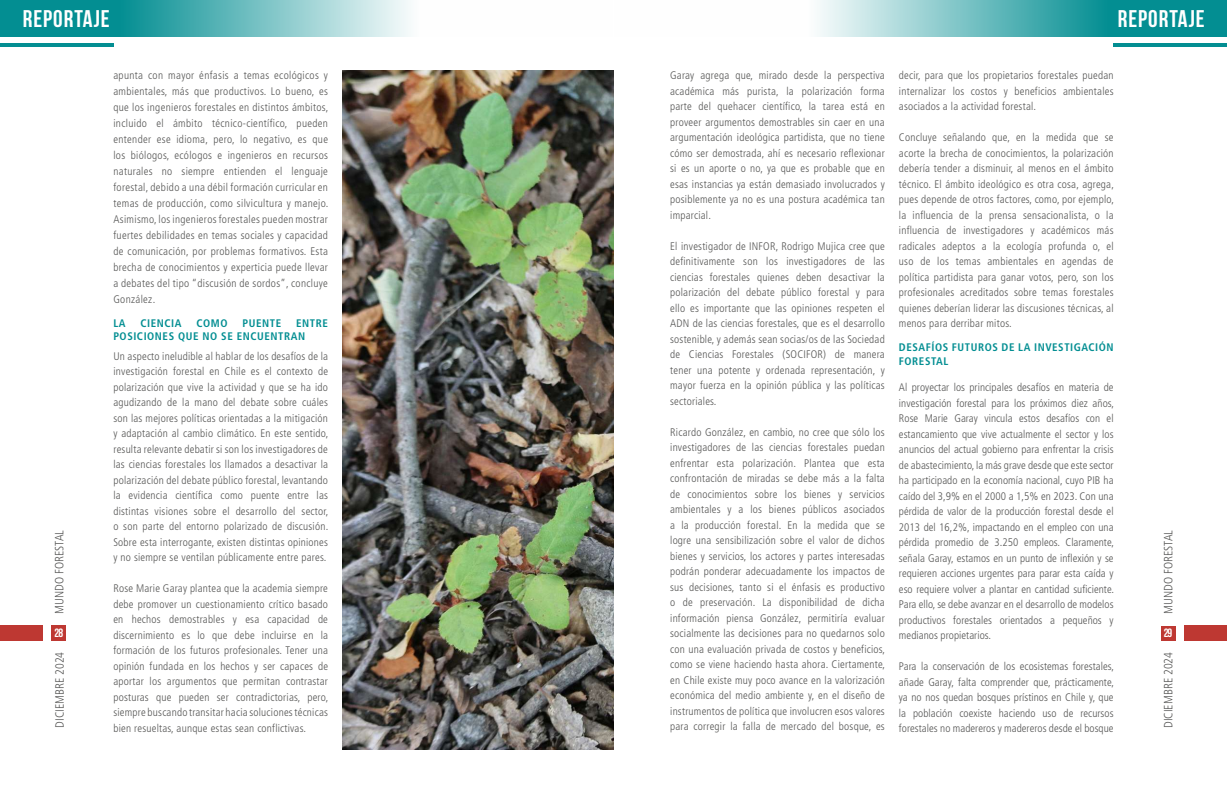
<style>
.page{position:relative;width:1227px;height:792px;background:#fff}
.page>*{position:absolute;margin:0;border:0;box-sizing:border-box;transform-origin:0 0}
.t1{font:700 24px "Bebas Neue";letter-spacing:.04em;color:#fff}
.t2{font:300 condensed 12px "Frutiger LT Std";color:#575756}
.t3{font:700 12px "Bebas Neue";color:#fff}
.t4{font:300 condensed 11px/15.5px "Frutiger LT Std";letter-spacing:.02em;color:#575756;text-align:justify}
.t5{font:700 condensed 11px/13px "Frutiger LT Std";letter-spacing:.05em;color:#038e92}
</style>
<div class="page">
<div style="left:0;top:626px;width:43px;height:15px;background:#be3832"></div>
<div style="left:52px;top:626px;width:14px;height:15px;background:#be3832"></div>
<div style="left:1184px;top:625px;width:43px;height:15px;background:#be3832"></div>
<div style="left:1161px;top:626px;width:14px;height:14px;background:#be3832"></div>
<img style="left:342px;top:71px;width:271px;height:678px">
<hr style="left:1113px;top:43px;width:114px;height:4px;background:#038e92">
<svg style="left:819px;top:0;width:408px;height:37px;background:#59b4b7"></svg>
<hr style="left:0;top:43px;width:114px;height:4px;background:#038e92">
<svg style="left:0;top:0;width:409px;height:37px;background:#58b4b6"></svg>
<h1 class="t1" style="left:23px;top:6px;width:88px">REPORTAJE</h1>
<h1 class="t1" style="left:1118px;top:6px;width:88px">REPORTAJE</h1>
<p class="t2" style="left:52px;top:614px;width:85px;rotate:-90deg">MUNDO FORESTAL</p>
<p class="t2" style="left:53px;top:728px;width:77px;rotate:-90deg">DICIEMBRE 2024</p>
<p class="t3" style="left:54px;top:626px;width:10px">28</p>
<p class="t4" style="left:113px;top:67px;width:217px;line-height:16px">apunta con mayor énfasis a temas ecológicos y ambientales, más que productivos. Lo bueno, es que los ingenieros forestales en distintos ámbitos, incluido el ámbito técnico-científico, pueden entender ese idioma, pero, lo negativo, es que los biólogos, ecólogos e ingenieros en recursos naturales no siempre entienden el lenguaje forestal, debido a una débil formación curricular en temas de producción, como silvicultura y manejo.<br>Asimismo, los ingenieros forestales pueden mostrar fuertes debilidades en temas sociales y capacidad de comunicación, por problemas formativos. Esta brecha de conocimientos y experticia puede llevar a debates del tipo “discusión de sordos”, concluye González.</p>
<p class="t5" style="left:113px;top:317px;width:14px">LA</p>
<p class="t5" style="left:141px;top:317px;width:42px">CIENCIA</p>
<p class="t5" style="left:197px;top:317px;width:32px">COMO</p>
<p class="t5" style="left:243px;top:317px;width:40px">PUENTE</p>
<p class="t5" style="left:113px;top:317px;width:216px;text-indent:183px">ENTRE<br>POSICIONES QUE NO SE ENCUENTRAN</p>
<p class="t4" style="left:113px;top:349px;width:216px">Un aspecto ineludible al hablar de los desafíos de la investigación forestal en Chile es el contexto de polarización que vive la actividad y que se ha ido agudizando de la mano del debate sobre cuáles son las mejores políticas orientadas a la mitigación y adaptación al cambio climático. En este sentido, resulta relevante debatir si son los investigadores de las ciencias forestales los llamados a desactivar la polarización del debate público forestal, levantando la evidencia científica como puente entre las distintas visiones sobre el desarrollo del sector, o son parte del entorno polarizado de discusión.<br>Sobre esta interrogante, existen distintas opiniones y no siempre se ventilan públicamente entre pares.</p>
<p class="t4" style="left:113px;top:581px;width:216px">Rose Marie Garay plantea que la academia siempre debe promover un cuestionamiento crítico basado en hechos demostrables y esa capacidad de discernimiento es lo que debe incluirse en la formación de los futuros profesionales. Tener una opinión fundada en los hechos y ser capaces de aportar los argumentos que permitan contrastar posturas que pueden ser contradictorias, pero, siempre buscando transitar hacia soluciones técnicas bien resueltas, aunque estas sean conflictivas.</p>
<p class="t4" style="left:670px;top:68px;width:216px">Garay agrega que, mirado desde la perspectiva académica más purista, la polarización forma parte del quehacer científico, la tarea está en proveer argumentos demostrables sin caer en una argumentación ideológica partidista, que no tiene cómo ser demostrada, ahí es necesario reflexionar si es un aporte o no, ya que es probable que en esas instancias ya están demasiado involucrados y posiblemente ya no es una postura académica tan imparcial.</p>
<p class="t4" style="left:670px;top:238px;width:216px">El investigador de INFOR, Rodrigo Mujica cree que definitivamente son los investigadores de las ciencias forestales quienes deben desactivar la polarización del debate público forestal y para ello es importante que las opiniones respeten el ADN de las ciencias forestales, que es el desarrollo sostenible, y además sean socias/os de las Sociedad de Ciencias Forestales (SOCIFOR) de manera tener una potente y ordenada representación, y mayor fuerza en la opinión pública y las políticas sectoriales.</p>
<p class="t4" style="left:670px;top:424px;width:216px">Ricardo González, en cambio, no cree que sólo los investigadores de las ciencias forestales puedan enfrentar esta polarización. Plantea que esta confrontación de miradas se debe más a la falta de conocimientos sobre los bienes y servicios ambientales y a los bienes públicos asociados a la producción forestal. En la medida que se logre una sensibilización sobre el valor de dichos bienes y servicios, los actores y partes interesadas podrán ponderar adecuadamente los impactos de sus decisiones, tanto si el énfasis es productivo o de preservación. La disponibilidad de dicha información piensa González, permitiría evaluar socialmente las decisiones para no quedarnos solo con una evaluación privada de costos y beneficios, como se viene haciendo hasta ahora. Ciertamente, en Chile existe muy poco avance en la valorización económica del medio ambiente y, en el diseño de instrumentos de política que involucren esos valores para corregir la falla de mercado del bosque, es</p>
<p class="t4" style="left:899px;top:68px;width:216px">decir, para que los propietarios forestales puedan internalizar los costos y beneficios ambientales asociados a la actividad forestal.</p>
<p class="t4" style="left:899px;top:130px;width:217px">Concluye señalando que, en la medida que se acorte la brecha de conocimientos, la polarización debería tender a disminuir, al menos en el ámbito técnico. El ámbito ideológico es otra cosa, agrega, pues depende de otros factores, como, por ejemplo, la influencia de la prensa sensacionalista, o la influencia de investigadores y académicos más radicales adeptos a la ecología profunda o, el uso de los temas ambientales en agendas de política partidista para ganar votos, pero, son los profesionales acreditados sobre temas forestales quienes deberían liderar las discusiones técnicas, al menos para derribar mitos.</p>
<p class="t5" style="left:899px;top:340px;width:216px;line-height:14px">DESAFÍOS FUTUROS DE LA INVESTIGACIÓN<br>FORESTAL</p>
<p class="t4" style="left:899px;top:380px;width:217px">Al proyectar los principales desafíos en materia de investigación forestal para los próximos diez años, Rose Marie Garay vincula estos desafíos con el estancamiento que vive actualmente el sector y los anuncios del actual gobierno para enfrentar la crisis de abastecimiento, la más grave desde que este sector ha participado en la economía nacional, cuyo PIB ha caído del 3,9% en el 2000 a 1,5% en 2023. Con una pérdida de valor de la producción forestal desde el 2013 del 16,2%, impactando en el empleo con una pérdida promedio de 3.250 empleos. Claramente, señala Garay, estamos en un punto de inflexión y se requieren acciones urgentes para parar esta caída y eso requiere volver a plantar en cantidad suficiente.<br>Para ello, se debe avanzar en el desarrollo de modelos productivos forestales orientados a pequeños y medianos propietarios.</p>
<p class="t4" style="left:899px;top:659px;width:216px">Para la conservación de los ecosistemas forestales, añade Garay, falta comprender que, prácticamente, ya no nos quedan bosques prístinos en Chile y, que la población coexiste haciendo uso de recursos forestales no madereros y madereros desde el bosque</p>
<p class="t2" style="left:1161px;top:614px;width:85px;rotate:-90deg">MUNDO FORESTAL</p>
<p class="t2" style="left:1161px;top:728px;width:77px;rotate:-90deg">DICIEMBRE 2024</p>
<p class="t3" style="left:1164px;top:626px;width:10px">29</p>
</div>
